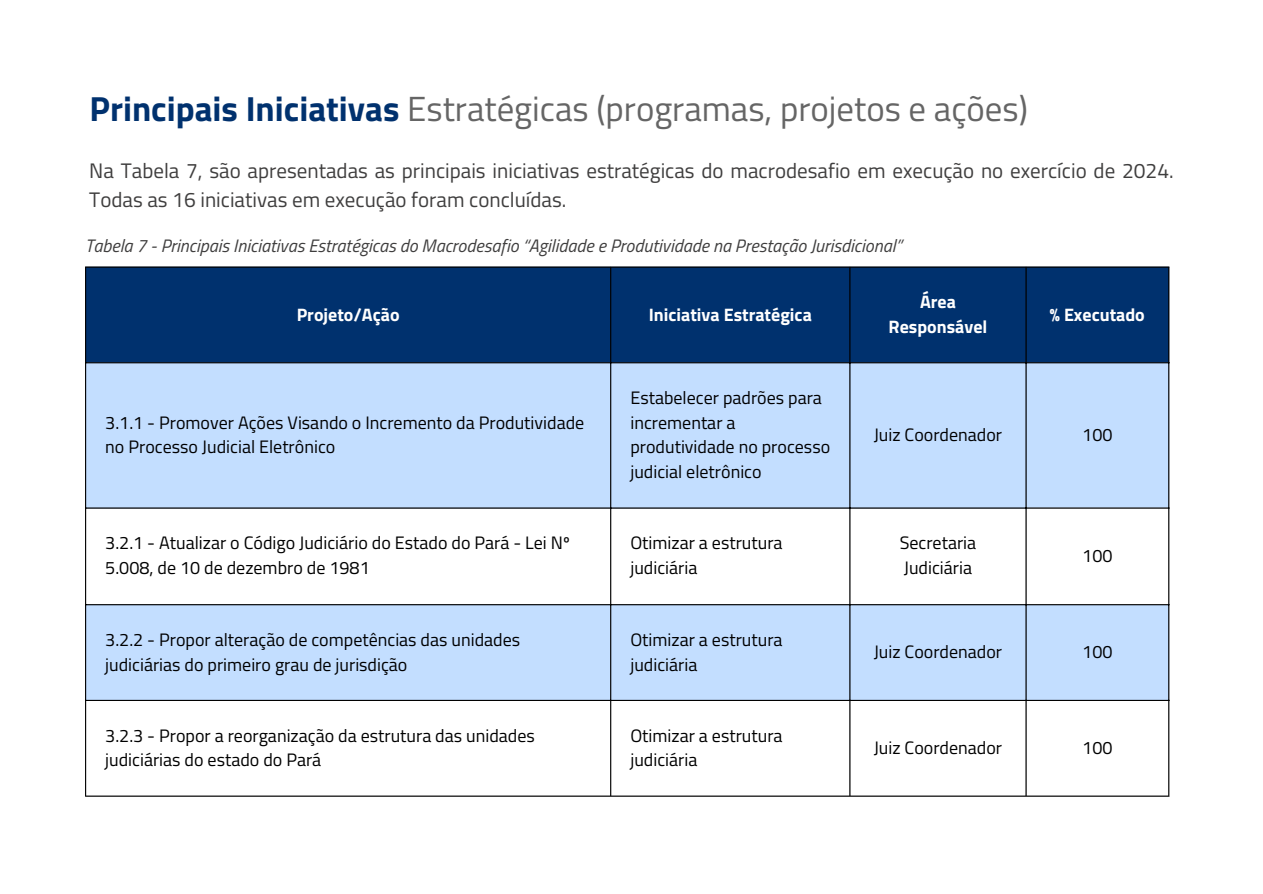
<style>
.page{position:relative;width:1263px;height:894px;background:#fff}
.page>*{position:absolute;margin:0;border:0;box-sizing:border-box;transform-origin:0 0}
.t1{font:34.8px "Titillium Web";color:#656565}
.t2{font:21px/29.2px "Titillium Web";color:#3f3e3e}
.t3{font:18px/24.8px "Titillium Web";color:#000}
.t4{font:italic 18px "Titillium Web";color:#3f3e3e}
.t5{font:700 18px/24.8px "Titillium Web";color:#fff;text-align:center}
.s1{font-weight:700;color:#00316e}
</style>
<div class="page">
<div style="left:86px;top:267px;width:1082px;height:95px;background:#00316e"></div>
<div style="left:86px;top:363px;width:1082px;height:144px;background:#c3deff"></div>
<svg style="left:86px;top:508px;width:1082px;height:287px"></svg>
<hr style="left:85px;top:267px;width:1px;height:528px;background:#000">
<hr style="left:610px;top:267px;width:1px;height:528px;background:#000">
<hr style="left:849px;top:267px;width:1px;height:528px;background:#000">
<hr style="left:1025px;top:267px;width:2px;height:528px;background:#000">
<hr style="left:1168px;top:267px;width:1px;height:528px;background:#000">
<hr style="left:85px;top:266px;width:1084px;height:1px;background:#000">
<hr style="left:85px;top:362px;width:1084px;height:1px;background:#000">
<hr style="left:85px;top:507px;width:1084px;height:1px;background:#000">
<hr style="left:85px;top:604px;width:1084px;height:1px;background:#000">
<hr style="left:85px;top:699px;width:1084px;height:1px;background:#000">
<hr style="left:85px;top:795px;width:1084px;height:1px;background:#000">
<h1 class="t1" style="left:90px;top:82px;width:940px"><span class="s1">Principais Iniciativas</span> Estratégicas (programas, projetos e ações)</h1>
<h2 class="t2" style="left:89px;top:155px;width:1086px">Na Tabela 7, são apresentadas as principais iniciativas estratégicas do macrodesafio em execução no exercício de 2024.<br>Todas as 16 iniciativas em execução foram concluídas.</h2>
<p class="t4" style="left:85px;top:231px;width:818px">Tabela 7 - Principais Iniciativas Estratégicas do Macrodesafio “Agilidade e Produtividade na Prestação Jurisdicional”</p>
<p class="t5" style="left:297px;top:301px;width:104px">Projeto/Ação</p>
<p class="t5" style="left:649px;top:301px;width:165px">Iniciativa Estratégica</p>
<p class="t3" style="left:105px;top:409px;width:480px">3.1.1 - Promover Ações Visando o Incremento da Produtividade no Processo Judicial Eletrônico</p>
<p class="t3" style="left:630px;top:384px;width:201px">Estabelecer padrões para incrementar a produtividade no processo judicial eletrônico</p>
<p class="t5" style="left:888px;top:289px;width:100px">Área<br>Responsável</p>
<p class="t5" style="left:1050px;top:301px;width:96px">% Executado</p>
<p class="t3" style="left:874px;top:422px;width:130px">Juiz Coordenador</p>
<p class="t3" style="left:1082px;top:422px;width:32px">100</p>
<p class="t3" style="left:105px;top:530px;width:466px">3.2.1 - Atualizar o Código Judiciário do Estado do Pará - Lei Nº<br>5.008, de 10 de dezembro de 1981</p>
<p class="t3" style="left:630px;top:530px;width:154px">Otimizar a estrutura judiciária</p>
<p class="t3" style="left:900px;top:530px;width:78px">Secretaria<br>Judiciária</p>
<p class="t3" style="left:1082px;top:542px;width:32px">100</p>
<p class="t3" style="left:105px;top:626px;width:416px">3.2.2 - Propor alteração de competências das unidades judiciárias do primeiro grau de jurisdição</p>
<p class="t3" style="left:630px;top:626px;width:154px">Otimizar a estrutura judiciária</p>
<p class="t3" style="left:105px;top:722px;width:431px">3.2.3 - Propor a reorganização da estrutura das unidades judiciárias do estado do Pará</p>
<p class="t3" style="left:630px;top:722px;width:154px">Otimizar a estrutura judiciária</p>
<p class="t3" style="left:874px;top:639px;width:130px">Juiz Coordenador</p>
<p class="t3" style="left:1082px;top:639px;width:32px">100</p>
<p class="t3" style="left:874px;top:734px;width:130px">Juiz Coordenador</p>
<p class="t3" style="left:1082px;top:734px;width:32px">100</p>
</div>
